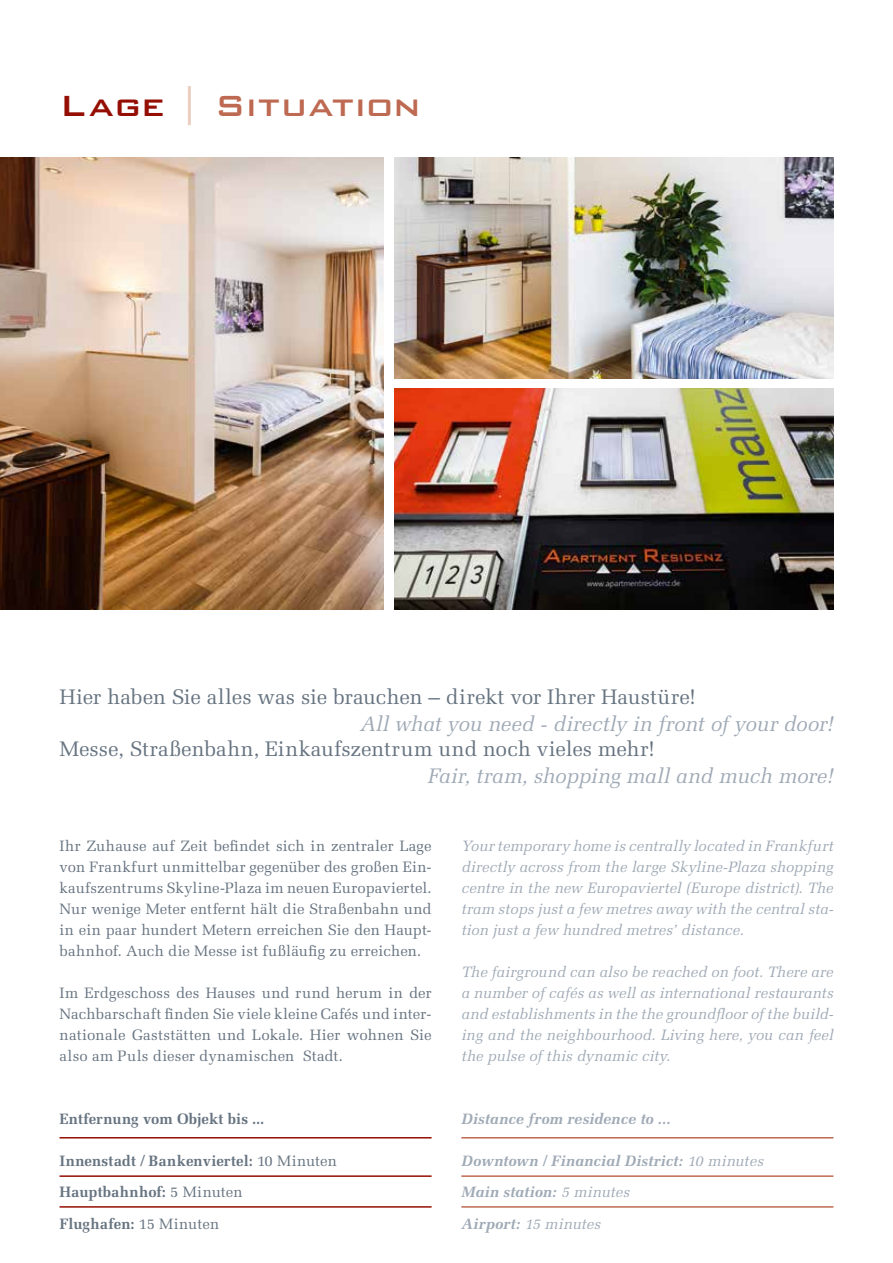
<style>
.page{position:relative;width:893px;height:1263px;background:#fff}
.page>*{position:absolute;margin:0;border:0;box-sizing:border-box;transform-origin:0 0}
.t1{font:500 39px "Bank Gothic BT";letter-spacing:.005em;color:#be6951}
.t2{font:21px "Melior LT Std";letter-spacing:.005em;color:#677481}
.t3{font:italic 21px "Melior LT Std";letter-spacing:-.01em;color:#a0aab6}
.t4{font:italic 15px/21px "Melior LT Std";letter-spacing:.01em;color:#a0aab6;text-align:justify}
.t5{font:15px/21px "Melior LT Std";letter-spacing:.01em;color:#677481;text-align:justify}
.t6{font:700 15px "Melior LT Std";letter-spacing:.005em;color:#677481}
.t7{font:italic 700 15px "Melior LT Std";letter-spacing:.005em;color:#a0aab6}
.s1{color:#940e03}
.s2{color:#eaccbe}
.s3{font-weight:400}
.s4{font-weight:700}
</style>
<div class="page">
<img style="left:0;top:158px;width:384px;height:451px">
<img style="left:394px;top:158px;width:439px;height:220px">
<img style="left:394px;top:388px;width:439px;height:221px">
<hr style="left:60px;top:1137px;width:372px;height:1px;background:#940e03">
<hr style="left:461px;top:1137px;width:372px;height:1px;background:#be6951">
<hr style="left:60px;top:1175px;width:372px;height:2px;background:#940e03">
<hr style="left:461px;top:1175px;width:372px;height:2px;background:#be6951">
<hr style="left:60px;top:1206px;width:372px;height:2px;background:#940e03">
<hr style="left:461px;top:1206px;width:372px;height:2px;background:#be6951">
<h1 class="t1" style="left:60px;top:84px;width:363px"><span class="s1">Lage</span> <span class="s2">|</span> Situation</h1>
<h2 class="t2" style="left:60px;top:684px;width:638px">Hier haben Sie alles was sie brauchen – direkt vor Ihrer Haustüre!</h2>
<h2 class="t2" style="left:60px;top:737px;width:597px">Messe, Straßenbahn, Einkaufszentrum und noch vieles mehr!</h2>
<h2 class="t3" style="left:360px;top:711px;width:475px">All what you need - directly in front of your door!</h2>
<h2 class="t3" style="left:427px;top:764px;width:408px">Fair, tram, shopping mall and much more!</h2>
<p class="t5" style="left:60px;top:835px;width:374px">Ihr Zuhause auf Zeit befindet sich in zentraler Lage von Frankfurt unmittelbar gegenüber des großen Ein&shy;kaufszentrums Skyline-Plaza im neuen Europaviertel.<br>Nur wenige Meter entfernt hält die Straßenbahn und in ein paar hundert Metern erreichen Sie den Haupt&shy;bahnhof. Auch die Messe ist fußläufig zu erreichen.</p>
<p class="t5" style="left:60px;top:982px;width:374px">Im Erdgeschoss des Hauses und rund herum in der Nachbarschaft finden Sie viele kleine Cafés und inter&shy;nationale Gaststätten und Lokale. Hier wohnen Sie also am Puls dieser dynamischen Stadt.</p>
<p class="t4" style="left:461px;top:835px;width:374px">Your temporary home is centrally located in Frankfurt directly across from the large Skyline-Plaza shopping centre in the new Europaviertel (Europe district). The tram stops just a few metres away with the central sta&shy;tion just a few hundred metres’ distance.</p>
<p class="t4" style="left:461px;top:961px;width:374px">The fairground can also be reached on foot. There are a number of cafés as well as international restaurants and establishments in the the groundfloor of the build&shy;ing and the neighbourhood. Living here, you can feel the pulse of this dynamic city.</p>
<p class="t6" style="left:60px;top:1109px;width:206px">Entfernung vom Objekt bis ...</p>
<p class="t7" style="left:461px;top:1109px;width:211px">Distance from residence to ...</p>
<p class="t6" style="left:60px;top:1151px;width:279px">Innenstadt / Bankenviertel: <span class="s3">10 Minuten</span></p>
<p class="t7" style="left:461px;top:1151px;width:304px">Downtown / Financial District: <span class="s3">10 minutes</span></p>
<p class="t6" style="left:60px;top:1183px;width:185px">Hauptbahnhof: <span class="s3">5 Minuten</span></p>
<p class="t7" style="left:461px;top:1183px;width:170px">Main station: <span class="s3">5 minutes</span></p>
<p class="t6" style="left:60px;top:1214px;width:161px">Flughafen: <span class="s3">15 Minuten</span></p>
<p class="t4" style="left:461px;top:1213px;width:141px"><span class="s4">Airport:</span> 15 minutes</p>
</div>
